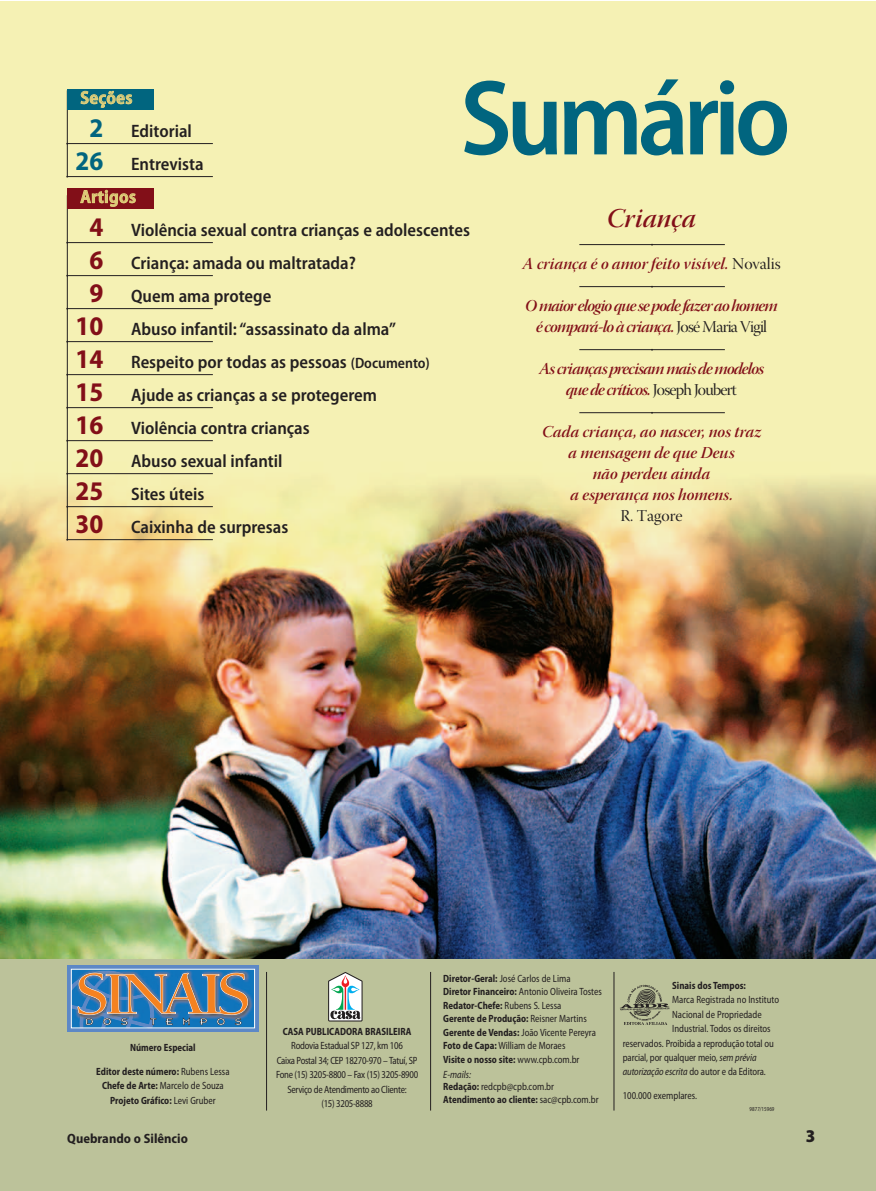
<style>
.page{position:relative;width:876px;height:1191px;background:#fff}
.page>*{position:absolute;margin:0;border:0;box-sizing:border-box;transform-origin:0 0}
.t1{font:600 semi-condensed 108px "Myriad Pro";letter-spacing:-.05em;color:#01657f}
.t2{font:27px "Warnock Pro Semibold It Disp";letter-spacing:.005em;color:#820f18}
.t3{font:600 semi-condensed 18px "Myriad Pro";color:#231f20}
.t4{font:600 semi-condensed 18px "Myriad Pro";letter-spacing:.03em;color:#dfce7a}
.t5{font:900 semi-condensed 18px "Myriad Pro";color:#231f20}
.t6{font:16.5px/21px "Warnock Pro Semibold It Disp";letter-spacing:-.05em;color:#820f18;text-align:center}
.t7{font:16.5px/21px "Warnock Pro Semibold It Disp";letter-spacing:-.01em;color:#820f18;text-align:center}
.t8{font:16.5px "Warnock Pro Disp";color:#231f20}
.t9{font:700 semi-condensed 13.5px "Myriad Pro";color:#231f20}
.t10{font:semi-condensed 10.5px/13.5px "Myriad Pro";letter-spacing:-.01em;color:#231f20;scale:.9 1}
.t11{font:700 semi-condensed 10.5px/14.4px "Myriad Pro";color:#231f20;text-align:center;scale:.9 1}
.t12{font:semi-condensed 10.5px/14.4px "Myriad Pro";letter-spacing:-.03em;color:#231f20;text-align:center;scale:.9 1}
.t13{font:italic semi-condensed 10.5px "Myriad Pro";letter-spacing:-.01em;color:#231f20;scale:.9 1}
.t14{font:semi-condensed 6px "Myriad Pro";color:#231f20;scale:.9 1}
.s1{font-weight:700;font-size:27px;color:#01657f}
.s2{font-weight:700;font-size:27px;color:#820f18}
.s3{font-size:15px}
.s4{font-family:"Warnock Pro Disp";color:#231f20}
.s5{font-style:italic}
.s6{font-weight:400}
.s7{font-weight:700}
.s8{font-style:normal}
</style>
<div class="page">
<img style="left:0;top:1px;width:875px;height:958px">
<hr style="left:67px;top:195px;width:1px;height:344px;background:#231f20">
<hr style="left:67px;top:90px;width:1px;height:87px;background:#231f20">
<div style="left:67px;top:89px;width:87px;height:20px;background:#01657f"></div>
<div style="left:67px;top:188px;width:87px;height:20px;background:#820f18"></div>
<div style="left:0;top:959px;width:875px;height:232px;background:#bcc29a"></div>
<div style="left:67px;top:965px;width:191px;height:66px;background:linear-gradient(to right,#5d88c6,#5e88c6)"></div>
<svg style="left:71px;top:967px;width:184px;height:61px;background:#66849c"></svg>
<svg style="left:328px;top:972px;width:34px;height:49px;background:#bac2bd"></svg>
<img style="left:620px;top:984px;width:50px;height:41px">
<hr style="left:266px;top:972px;width:1px;height:138px;background:#231f20">
<hr style="left:430px;top:972px;width:1px;height:138px;background:#231f20">
<hr style="left:613px;top:972px;width:1px;height:138px;background:#231f20">
<hr style="left:67px;top:242px;width:146px;height:1px;background:#231f20">
<hr style="left:67px;top:176px;width:146px;height:1px;background:#231f20">
<hr style="left:67px;top:143px;width:146px;height:1px;background:#231f20">
<hr style="left:67px;top:275px;width:146px;height:1px;background:#231f20">
<hr style="left:67px;top:308px;width:146px;height:1px;background:#231f20">
<hr style="left:67px;top:341px;width:146px;height:1px;background:#231f20">
<hr style="left:67px;top:374px;width:146px;height:1px;background:#231f20">
<hr style="left:67px;top:407px;width:146px;height:1px;background:#231f20">
<hr style="left:67px;top:440px;width:146px;height:1px;background:#231f20">
<hr style="left:67px;top:473px;width:146px;height:1px;background:#231f20">
<hr style="left:67px;top:506px;width:146px;height:1px;background:#231f20">
<hr style="left:67px;top:539px;width:146px;height:1px;background:#231f20">
<hr style="left:579px;top:286px;width:145px;height:1px;background:#231f20">
<hr style="left:579px;top:349px;width:145px;height:1px;background:#231f20">
<hr style="left:579px;top:412px;width:145px;height:1px;background:#231f20">
<hr style="left:579px;top:244px;width:145px;height:1px;background:#231f20">
<h1 class="t1" style="left:460px;top:77px;width:332px">Sumário</h1>
<h3 class="t4" style="left:80px;top:91px;width:53px">Seções</h3>
<h3 class="t3" style="left:89px;top:124px;width:104px"><span class="s1">2</span> Editorial</h3>
<h3 class="t3" style="left:76px;top:157px;width:129px"><span class="s1">26</span> Entrevista</h3>
<h3 class="t4" style="left:80px;top:190px;width:57px">Artigos</h3>
<h3 class="t3" style="left:89px;top:223px;width:382px"><span class="s2">4</span> Violência sexual contra crianças e adolescentes</h3>
<h3 class="t3" style="left:89px;top:256px;width:268px"><span class="s2">6</span> Criança: amada ou maltratada?</h3>
<h3 class="t3" style="left:89px;top:289px;width:183px"><span class="s2">9</span> Quem ama protege</h3>
<h3 class="t3" style="left:76px;top:322px;width:322px"><span class="s2">10</span> Abuso infantil: “assassinato da alma”</h3>
<h3 class="t3" style="left:76px;top:355px;width:356px"><span class="s2">14</span> Respeito por todas as pessoas <span class="s3">(Documento)</span></h3>
<h3 class="t3" style="left:76px;top:388px;width:303px"><span class="s2">15</span> Ajude as crianças a se protegerem</h3>
<h3 class="t3" style="left:76px;top:421px;width:235px"><span class="s2">16</span> Violência contra crianças</h3>
<h3 class="t3" style="left:76px;top:454px;width:208px"><span class="s2">20</span> Abuso sexual infantil</h3>
<h3 class="t3" style="left:76px;top:487px;width:130px"><span class="s2">25</span> Sites úteis</h3>
<h3 class="t3" style="left:76px;top:520px;width:214px"><span class="s2">30</span> Caixinha de surpresas</h3>
<h2 class="t2" style="left:607px;top:207px;width:91px">Criança</h2>
<h3 class="t7" style="left:522px;top:254px;width:260px">A criança é o amor feito visível. <span class="s4">Novalis</span></h3>
<h3 class="t6" style="left:525px;top:296px;width:254px">O maior elogio que se pode fazer ao homem é compará-lo à criança. <span class="s4">José Maria Vigil</span></h3>
<h3 class="t6" style="left:539px;top:359px;width:226px">As crianças precisam mais de modelos que de críticos. <span class="s4">Joseph Joubert</span></h3>
<h3 class="t7" style="left:542px;top:422px;width:221px">Cada criança, ao nascer, nos traz a mensagem de que Deus<br>não perdeu ainda<br>a esperança nos homens<span class="s5">.</span></h3>
<h3 class="t8" style="left:620px;top:508px;width:64px">R. Tagore</h3>
<p class="t11" style="left:130px;top:1040px;width:74px">Número Especial</p>
<p class="t11" style="left:96px;top:1065px;width:149px">Editor deste número: <span class="s6">Rubens Lessa<br></span>Chefe de Arte: <span class="s6">Marcelo de Souza<br></span>Projeto Gráfico: <span class="s6">Levi Gruber</span></p>
<p class="t11" style="left:283px;top:1025px;width:144px">CASA PUBLICADORA BRASILEIRA</p>
<p class="t12" style="left:276px;top:1039px;width:159px">Rodovia Estadual SP 127, km 106<br>Caixa Postal 34; CEP 18270-970 – Tatuí, SP<br>Fone (15) 3205-8800 – Fax (15) 3205-8900<br>Serviço de Atendimento ao Cliente:<br>(15) 3205-8888</p>
<p class="t10" style="left:443px;top:972px;width:178px"><span class="s7">Diretor-Geral:</span> José Carlos de Lima<br><span class="s7">Diretor Financeiro:</span> Antonio Oliveira Tostes <span class="s7">Redator-Chefe:</span> Rubens S. Lessa<br><span class="s7">Gerente de Produção:</span> Reisner Martins <span class="s7">Gerente de Vendas:</span> João Vicente Pereyra <span class="s7">Foto de Capa:</span> William de Moraes<br><span class="s7">Visite o nosso site:</span> www.cpb.com.br</p>
<p class="t10" style="left:443px;top:1069px;width:125px;line-height:12px"><span class="s5">E-mails:<br></span><span class="s7">Redação:</span> redcpb@cpb.com.br</p>
<p class="t11" style="left:443px;top:1093px;width:174px">Atendimento ao cliente: <span class="s6">sac@cpb.com.br</span></p>
<p class="t11" style="left:672px;top:979px;width:83px">Sinais dos Tempos:</p>
<p class="t10" style="left:672px;top:993px;width:120px">Marca Registrada no Instituto</p>
<p class="t10" style="left:672px;top:1008px;width:101px">Nacional de Propriedade</p>
<p class="t10" style="left:672px;top:1022px;width:111px">Industrial. Todos os direitos</p>
<p class="t10" style="left:622px;top:1037px;width:169px">reservados. Proibida a reprodução total ou</p>
<p class="t10" style="left:622px;top:1051px;width:150px">parcial, por qualquer meio, <span class="s5">sem prévia</span></p>
<p class="t13" style="left:622px;top:1067px;width:160px">autorização escrita <span class="s8">do autor e da Editora.</span></p>
<p class="t10" style="left:622px;top:1089px;width:84px">100.000 exemplares.</p>
<p class="t14" style="left:749px;top:1107px;width:29px">9877/15969</p>
<p class="t9" style="left:67px;top:1132px;width:122px">Quebrando o Silêncio</p>
<h3 class="t5" style="left:805px;top:1128px;width:11px">3</h3>
</div>
